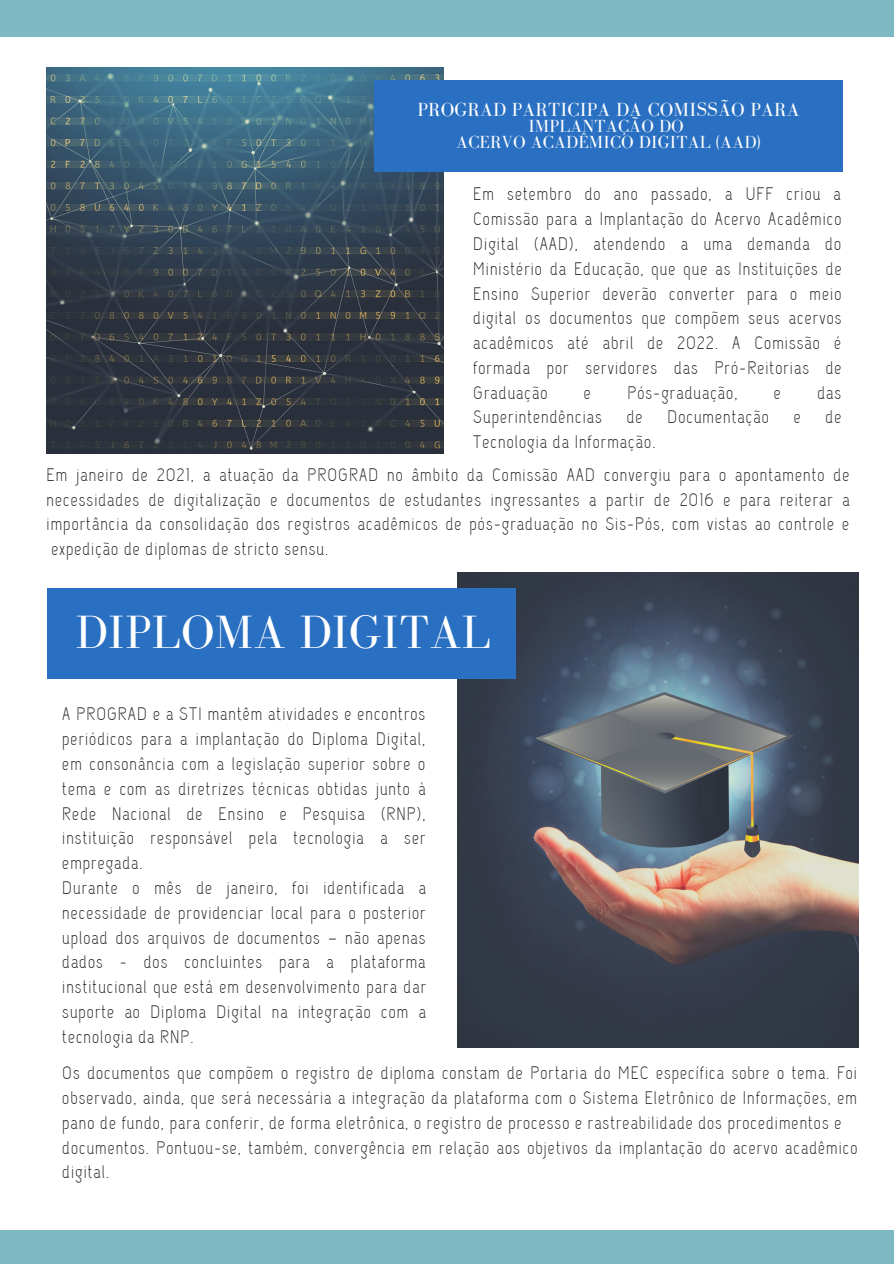
<style>
.page{position:relative;width:894px;height:1264px;background:#fff}
.page>*{position:absolute;margin:0;border:0;box-sizing:border-box;transform-origin:0 0}
.t1{font:48px "Bodoni FLF";letter-spacing:.01em;color:#fff}
.t2{font:19.5px "Bodoni FLF";letter-spacing:.01em;color:#fff}
.t3{font:18px/24.8px "Capsuula";letter-spacing:.06em;color:#222;text-align:justify}
.t4{font:18px "Bodoni FLF";letter-spacing:.01em;color:#fff}
</style>
<div class="page">
<div style="left:0;top:1230px;width:893px;height:33px;background:#7eb9c3"></div>
<div style="left:0;top:0;width:893px;height:37px;background:#7eb9c3"></div>
<img style="left:47px;top:67px;width:396px;height:386px">
<img style="left:457px;top:573px;width:401px;height:474px">
<div style="left:374px;top:81px;width:468px;height:90px;background:#2a70c2"></div>
<div style="left:47px;top:588px;width:468px;height:90px;background:#2a70c2"></div>
<p class="t2" style="left:417px;top:99px;width:383px">PROGRAD PARTICIPA DA COMISSÃO PARA</p>
<p class="t4" style="left:528px;top:116px;width:157px">IMPLANTAÇÃO DO</p>
<p class="t4" style="left:456px;top:132px;width:306px">ACERVO ACADÊMICO DIGITAL (AAD)</p>
<p class="t3" style="left:473px;top:182px;width:370px">Em setembro do ano passado, a UFF criou a Comissão para a Implantação do Acervo Acadêmico Digital (AAD), atendendo a uma demanda do Ministério da Educação, que que as Instituições de Ensino Superior deverão converter para o meio digital os documentos que compõem seus acervos acadêmicos até abril de 2022. A Comissão é formada por servidores das Pró-Reitorias de Graduação</p>
<p class="t3" style="left:583px;top:380px;width:8px">e</p>
<p class="t3" style="left:627px;top:380px;width:111px">Pós-graduação,</p>
<p class="t3" style="left:773px;top:380px;width:8px">e</p>
<p class="t3" style="left:817px;top:380px;width:25px">das</p>
<p class="t3" style="left:473px;top:405px;width:130px">Superintendências</p>
<p class="t3" style="left:626px;top:405px;width:17px">de</p>
<p class="t3" style="left:667px;top:405px;width:103px">Documentação</p>
<p class="t3" style="left:793px;top:405px;width:8px">e</p>
<p class="t3" style="left:825px;top:405px;width:17px">de</p>
<p class="t3" style="left:473px;top:430px;width:183px">Tecnologia da Informação.</p>
<p class="t3" style="left:47px;top:462px;width:804px">Em janeiro de 2021, a atuação da PROGRAD no âmbito da Comissão AAD convergiu para o apontamento de necessidades de digitalização e documentos de estudantes ingressantes a partir de 2016 e para reiterar a importância da consolidação dos registros acadêmicos de pós-graduação no Sis-Pós, com vistas ao controle e expedição de diplomas de stricto sensu.</p>
<p class="t1" style="left:76px;top:606px;width:416px">DIPLOMA DIGITAL</p>
<p class="t3" style="left:62px;top:702px;width:365px">A PROGRAD e a STI mantêm atividades e encontros periódicos para a implantação do Diploma Digital, em consonância com a legislação superior sobre o tema e com as diretrizes técnicas obtidas junto à Rede Nacional de Ensino e Pesquisa (RNP), instituição responsável pela tecnologia a ser empregada.</p>
<p class="t3" style="left:62px;top:875px;width:365px">Durante o mês de janeiro, foi identificada a necessidade de providenciar local para o posterior upload dos arquivos de documentos – não apenas dados - dos concluintes para a plataforma institucional que está em desenvolvimento para dar suporte ao Diploma Digital na integração com a tecnologia da RNP.</p>
<p class="t3" style="left:62px;top:1060px;width:796px">Os documentos que compõem o registro de diploma constam de Portaria do MEC específica sobre o tema. Foi observado, ainda, que será necessária a integração da plataforma com o Sistema Eletrônico de Informações, em pano de fundo, para conferir, de forma eletrônica, o registro de processo e rastreabilidade dos procedimentos e</p>
<p class="t3" style="left:62px;top:1135px;width:796px">documentos. Pontuou-se, também, convergência em relação aos objetivos da implantação do acervo acadêmico digital.</p>
</div>
